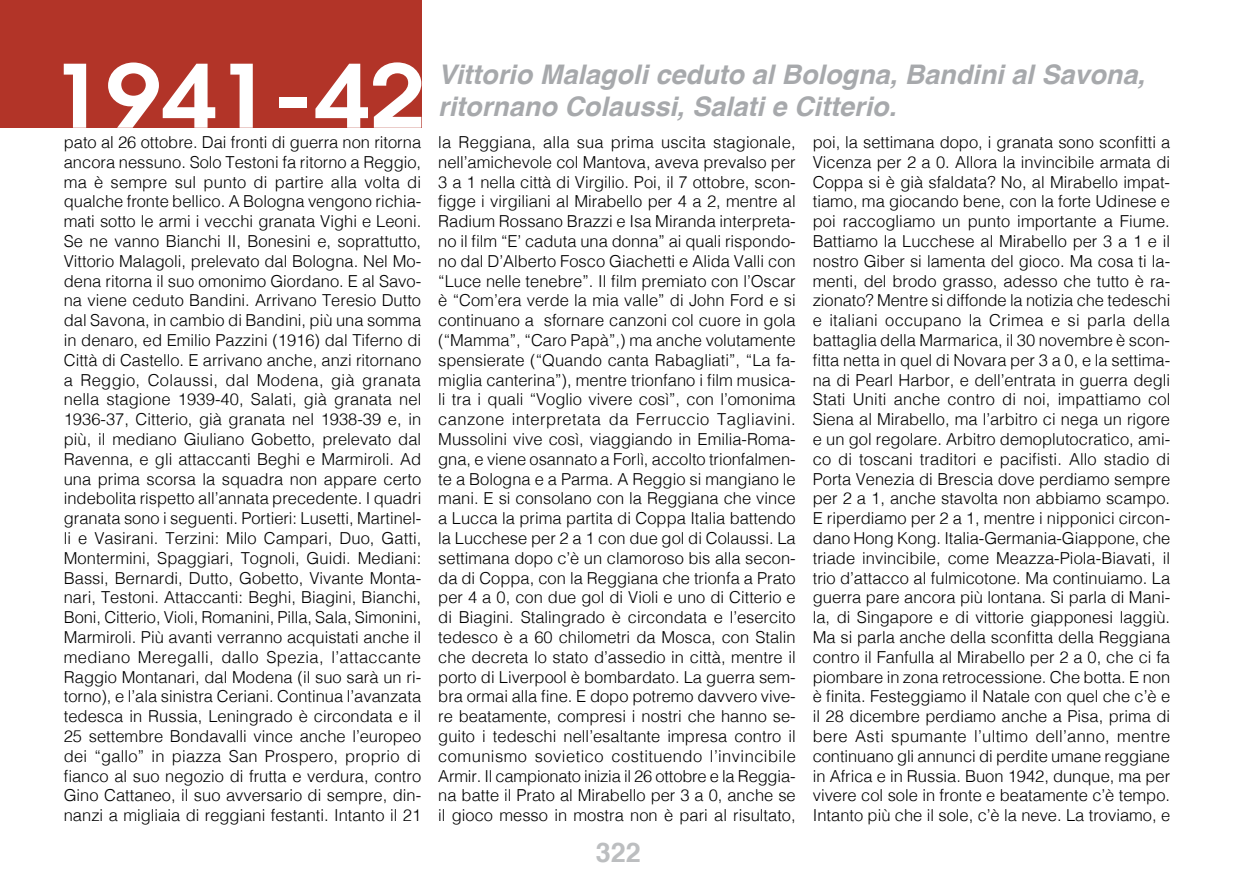
<style>
.page{position:relative;width:1234px;height:893px;background:#fff}
.page>*{position:absolute;margin:0;border:0;box-sizing:border-box;transform-origin:0 0}
.t1{font:600 86.55px "Avant Garde";color:#fff;scale:1.14 1}
.t2{font:italic 700 27px/32.4px "Helvetica";color:#a7a9ac}
.t3{font:700 27px "Helvetica";color:#bcbec0}
.t4{font:300 16.5px/19.8px "Helvetica";color:#000;text-align:justify}
</style>
<div class="page">
<div style="left:0;top:0;width:421px;height:128px;background:#b23428"></div>
<h1 class="t1" style="left:50px;top:39px;width:330px">1941-42</h1>
<p class="t4" style="left:64px;top:131px;width:359px">pato al 26 ottobre. Dai fronti di guerra non ritorna ancora nessuno. Solo Testoni fa ritorno a Reggio, ma è sempre sul punto di partire alla volta di qualche fronte bellico. A Bologna vengono richia&shy;mati sotto le armi i vecchi granata Vighi e Leoni.<br>Se ne vanno Bianchi II, Bonesini e, soprattutto, Vittorio Malagoli, prelevato dal Bologna. Nel Mo&shy;dena ritorna il suo omonimo Giordano. E al Savo&shy;na viene ceduto Bandini. Arrivano Teresio Dutto dal Savona, in cambio di Bandini, più una somma in denaro, ed Emilio Pazzini (1916) dal Tiferno di Città di Castello. E arrivano anche, anzi ritornano a Reggio, Colaussi, dal Modena, già granata nella stagione 1939-40, Salati, già granata nel 1936-37, Citterio, già granata nel 1938-39 e, in più, il mediano Giuliano Gobetto, prelevato dal Ravenna, e gli attaccanti Beghi e Marmiroli. Ad una prima scorsa la squadra non appare certo indebolita rispetto all’annata precedente. I quadri granata sono i seguenti. Portieri: Lusetti, Martinel&shy;li e Vasirani. Terzini: Milo Campari, Duo, Gatti, Montermini, Spaggiari, Tognoli, Guidi. Mediani:<br>Bassi, Bernardi, Dutto, Gobetto, Vivante Monta&shy;nari, Testoni. Attaccanti: Beghi, Biagini, Bianchi, Boni, Citterio, Violi, Romanini, Pilla, Sala, Simonini, Marmiroli. Più avanti verranno acquistati anche il mediano Meregalli, dallo Spezia, l’attaccante Raggio Montanari, dal Modena (il suo sarà un ri&shy;torno), e l’ala sinistra Ceriani. Continua l’avanzata tedesca in Russia, Leningrado è circondata e il 25 settembre Bondavalli vince anche l’europeo dei “gallo” in piazza San Prospero, proprio di fianco al suo negozio di frutta e verdura, contro Gino Cattaneo, il suo avversario di sempre, din&shy;nanzi a migliaia di reggiani festanti. Intanto il 21</p>
<p class="t4" style="left:438px;top:131px;width:359px">la Reggiana, alla sua prima uscita stagionale, nell’amichevole col Mantova, aveva prevalso per 3 a 1 nella città di Virgilio. poi, il 7 ottobre, scon&shy;figge i virgiliani al Mirabello per 4 a 2, mentre al Radium Rossano Brazzi e Isa Miranda interpreta&shy;no il film “E’ caduta una donna” ai quali rispondo&shy;no dal D’Alberto Fosco Giachetti e Alida Valli con “Luce nelle tenebre”. Il film premiato con l’Oscar è “Com’era verde la mia valle” di John Ford e si continuano a sfornare canzoni col cuore in gola (“Mamma”, “Caro Papà”,) ma anche volutamente spensierate (“Quando canta Rabagliati”, “La fa&shy;miglia canterina”), mentre trionfano i film musica&shy;li tra i quali “Voglio vivere così”, con l’omonima canzone interpretata da Ferruccio Tagliavini.<br>Mussolini vive così, viaggiando in Emilia-Roma&shy;gna, e viene osannato a Forlì, accolto trionfalmen&shy;te a Bologna e a Parma. A Reggio si mangiano le mani. E si consolano con la Reggiana che vince a Lucca la prima partita di Coppa Italia battendo la Lucchese per 2 a 1 con due gol di Colaussi. La settimana dopo c’è un clamoroso bis alla secon&shy;da di Coppa, con la Reggiana che trionfa a Prato per 4 a 0, con due gol di Violi e uno di Citterio e di Biagini. Stalingrado è circondata e l’esercito tedesco è a 60 chilometri da Mosca, con Stalin che decreta lo stato d’assedio in città, mentre il porto di Liverpool è bombardato. La guerra sem&shy;bra ormai alla fine. E dopo potremo davvero vive&shy;re beatamente, compresi i nostri che hanno se&shy;guito i tedeschi nell’esaltante impresa contro il comunismo sovietico costituendo l’invincibile Armir. Il campionato inizia il 26 ottobre e la Reggia&shy;na batte il Prato al Mirabello per 3 a 0, anche se il gioco messo in mostra non è pari al risultato,</p>
<p class="t4" style="left:812px;top:131px;width:359px">poi, la settimana dopo, i granata sono sconfitti a Vicenza per 2 a 0. Allora la invincibile armata di Coppa si è già sfaldata? No, al Mirabello impat&shy;tiamo, ma giocando bene, con la forte Udinese e poi raccogliamo un punto importante a Fiume.<br>Battiamo la Lucchese al Mirabello per 3 a 1 e il nostro Giber si lamenta del gioco. Ma cosa ti la&shy;menti, del brodo grasso, adesso che tutto è ra&shy;zionato? Mentre si diffonde la notizia che tedeschi e italiani occupano la Crimea e si parla della battaglia della Marmarica, il 30 novembre è scon&shy;fitta netta in quel di Novara per 3 a 0, e la settima&shy;na di Pearl Harbor, e dell’entrata in guerra degli Stati Uniti anche contro di noi, impattiamo col Siena al Mirabello, ma l’arbitro ci nega un rigore e un gol regolare. Arbitro demoplutocratico, ami&shy;co di toscani traditori e pacifisti. Allo stadio di Porta Venezia di Brescia dove perdiamo sempre per 2 a 1, anche stavolta non abbiamo scampo.<br>E riperdiamo per 2 a 1, mentre i nipponici circon&shy;dano Hong Kong. Italia-Germania-Giappone, che triade invincibile, come Meazza-Piola-Biavati, il trio d’attacco al fulmicotone. Ma continuiamo. La guerra pare ancora più lontana. Si parla di Mani&shy;la, di Singapore e di vittorie giapponesi laggiù.<br>Ma si parla anche della sconfitta della Reggiana contro il Fanfulla al Mirabello per 2 a 0, che ci fa piombare in zona retrocessione. Che botta. E non è finita. Festeggiamo il Natale con quel che c’è e il 28 dicembre perdiamo anche a Pisa, prima di bere Asti spumante l’ultimo dell’anno, mentre continuano gli annunci di perdite umane reggiane in Africa e in Russia. Buon 1942, dunque, ma per vivere col sole in fronte e beatamente c’è tempo.<br>Intanto più che il sole, c’è la neve. la troviamo, e</p>
<h2 class="t2" style="left:438px;top:58px;width:708px">Vittorio Malagoli ceduto al Bologna, Bandini al Savona, ritornano Colaussi, Salati e Citterio.</h2>
<h2 class="t3" style="left:595px;top:831px;width:47px">322</h2>
</div>
